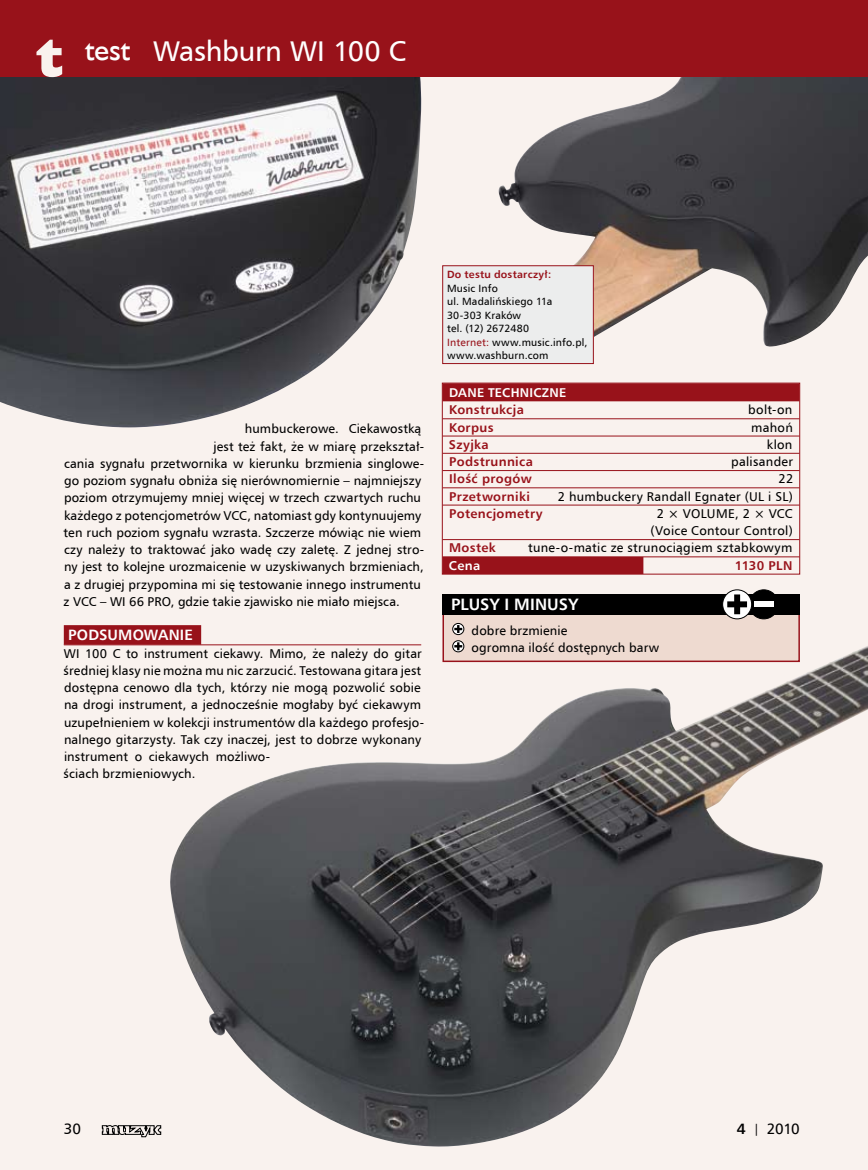
<style>
.page{position:relative;width:868px;height:1170px;background:#fff}
.page>*{position:absolute;margin:0;border:0;box-sizing:border-box;transform-origin:0 0}
.t1{font:28.5px "Humnst 777 EU";letter-spacing:-.01em;color:#fff}
.t2{font:700 16.5px "Humnst 777 EU";letter-spacing:.01em;color:#fff}
.t3{font:700 15px "Humnst 777 EU";letter-spacing:.01em;color:#fff}
.t4{font:15px "Humnst 777 EU";letter-spacing:-.025em;color:#000}
.t5{font:12.75px/17.2px "Humnst 777 EU";letter-spacing:.01em;color:#000}
.t6{font:700 12.75px "Humnst 777 EU";letter-spacing:.025em;color:#98121a}
.t7{font:700 12.75px "Humnst 777 EU";letter-spacing:.02em;color:#fff}
.t8{font:10.5px/13.5px "Humnst 777 EU";letter-spacing:.015em;color:#000}
.t9{font:700 10.5px "Humnst 777 EU";letter-spacing:.025em;color:#98121a}
.s1{font-family:"Humanst 521 X Bd EU";font-size:54px;color:#f9f2ee}
.s2{font-family:"Humanst 521 EU";font-size:30px}
.s3{color:#98121a}
.s4{font-weight:700}
.s5{font-size:12px}
</style>
<div class="page">
<div style="left:0;top:0;width:867px;height:1169px;background:#f9f2ee"></div>
<div style="left:64px;top:625px;width:137px;height:19px;background:#98121a"></div>
<hr style="left:64px;top:644px;width:357px;height:1px;background:#98121a">
<img style="left:498px;top:77px;width:369px;height:284px">
<img style="left:170px;top:645px;width:697px;height:501px">
<img style="left:0;top:77px;width:421px;height:350px">
<div style="left:442px;top:383px;width:357px;height:18px;background:#98121a"></div>
<hr style="left:442px;top:418px;width:357px;height:1px;background:#98121a">
<hr style="left:442px;top:436px;width:357px;height:1px;background:#98121a">
<hr style="left:442px;top:453px;width:357px;height:1px;background:#98121a">
<hr style="left:442px;top:470px;width:357px;height:1px;background:#98121a">
<hr style="left:442px;top:487px;width:357px;height:1px;background:#98121a">
<hr style="left:442px;top:505px;width:357px;height:1px;background:#98121a">
<hr style="left:442px;top:539px;width:357px;height:1px;background:#98121a">
<hr style="left:442px;top:556px;width:357px;height:1px;background:#98121a">
<div style="left:442px;top:557px;width:201px;height:17px;background:#98121a"></div>
<div style="left:442px;top:383px;width:357px;height:191px;border:1px solid #98121a"></div>
<div style="left:443px;top:614px;width:356px;height:47px;background:#eedad0"></div>
<div style="left:452px;top:623px;width:12px;height:11px;border:1px solid #000;border-radius:50%"></div>
<svg style="left:454px;top:625px;width:8px;height:8px"></svg>
<div style="left:452px;top:640px;width:12px;height:12px;border:1px solid #000;border-radius:50%"></div>
<svg style="left:454px;top:642px;width:8px;height:8px"></svg>
<div style="left:442px;top:613px;width:357px;height:49px;border:2px solid #98121a"></div>
<div style="left:442px;top:593px;width:357px;height:21px;background:#000"></div>
<div style="left:749px;top:589px;width:29px;height:29px;background:#000;border-radius:50%"></div>
<div style="left:748px;top:589px;width:30px;height:30px;border:1px solid #000;border-radius:50%"></div>
<div style="left:753px;top:601px;width:20px;height:6px;background:#fff"></div>
<svg style="left:722px;top:589px;width:29px;height:29px"></svg>
<div style="left:722px;top:589px;width:30px;height:30px;border:1px solid #000;border-radius:50%"></div>
<svg style="left:727px;top:594px;width:20px;height:20px"></svg>
<div style="left:442px;top:266px;width:151px;height:97px;background:#eceded"></div>
<div style="left:442px;top:265px;width:151px;height:99px;border:1px solid #98121a"></div>
<svg style="left:102px;top:1125px;width:59px;height:11px"></svg>
<div style="left:0;top:0;width:867px;height:77px;background:#98121a"></div>
<h1 class="t1" style="left:37px;top:33px;width:371px"><span class="s1">t</span> <span class="s2">test</span> Washburn WI 100 C</h1>
<p class="t5" style="left:245px;top:420px;width:178px">humbuckerowe. Ciekawostką</p>
<p class="t5" style="left:213px;top:437px;width:212px">jest też fakt, że w miarę przekształ-</p>
<p class="t5" style="left:64px;top:454px;width:361px">cania sygnału przetwornika w kierunku brzmienia singlowe-</p>
<p class="t5" style="left:64px;top:471px;width:358px">go poziom sygnału obniża się nierównomiernie – najmniejszy</p>
<p class="t5" style="left:64px;top:489px;width:358px">poziom otrzymujemy mniej więcej w trzech czwartych ruchu</p>
<p class="t5" style="left:64px;top:506px;width:358px">każdego z potencjometrów VCC, natomiast gdy kontynuujemy</p>
<p class="t5" style="left:64px;top:523px;width:359px">ten ruch poziom sygnału wzrasta. Szczerze mówiąc nie wiem</p>
<p class="t5" style="left:64px;top:540px;width:361px">czy należy to traktować jako wadę czy zaletę. Z jednej stro-</p>
<p class="t5" style="left:64px;top:558px;width:361px">ny jest to kolejne urozmaicenie w uzyskiwanych brzmieniach,</p>
<p class="t5" style="left:64px;top:575px;width:358px">a z drugiej przypomina mi się testowanie innego instrumentu</p>
<p class="t5" style="left:64px;top:592px;width:338px">z VCC – WI 66 PRO, gdzie takie zjawisko nie miało miejsca.</p>
<p class="t3" style="left:68px;top:625px;width:126px">PODSUMOWANIE</p>
<p class="t5" style="left:64px;top:644px;width:362px">WI 100 C to instrument ciekawy. Mimo, że należy do gitar średniej klasy nie można mu nic zarzucić. Testowana gitara jest dostępna cenowo dla tych, którzy nie mogą pozwolić sobie na drogi instrument, a jednocześnie mogłaby być ciekawym uzupełnieniem w kolekcji instrumentów dla każdego profesjo&shy;nalnego gitarzysty. Tak czy inaczej, jest to dobrze wykonany instrument o ciekawych możliwo-<br>ściach brzmieniowych.</p>
<p class="t9" style="left:447px;top:268px;width:105px">Do testu dostarczył:</p>
<p class="t8" style="left:447px;top:281px;width:142px">Music Info<br>ul. Madalińskiego 11a<br>30-303 Kraków<br>tel. (12) 2672480<br><span class="s3">Internet:</span> www.music.info.pl, www.washburn.com</p>
<p class="t7" style="left:449px;top:384px;width:119px">DANE TECHNICZNE</p>
<p class="t6" style="left:449px;top:402px;width:76px">Konstrukcja</p>
<p class="t5" style="left:748px;top:401px;width:46px">bolt-on</p>
<p class="t6" style="left:449px;top:419px;width:46px">Korpus</p>
<p class="t5" style="left:751px;top:418px;width:43px">mahoń</p>
<p class="t6" style="left:449px;top:436px;width:41px">Szyjka</p>
<p class="t5" style="left:766px;top:435px;width:27px">klon</p>
<p class="t6" style="left:449px;top:453px;width:85px">Podstrunnica</p>
<p class="t5" style="left:731px;top:453px;width:63px">palisander</p>
<p class="t6" style="left:449px;top:471px;width:84px">Ilość progów</p>
<p class="t5" style="left:778px;top:470px;width:16px">22</p>
<p class="t6" style="left:449px;top:488px;width:82px">Przetworniki</p>
<p class="t5" style="left:557px;top:487px;width:237px">2 humbuckery Randall Egnater (UL i SL)</p>
<p class="t6" style="left:449px;top:505px;width:95px">Potencjometry</p>
<p class="t5" style="left:650px;top:504px;width:144px;text-align:center">2 × VOLUME, 2 × VCC (Voice Contour Control)</p>
<p class="t6" style="left:449px;top:540px;width:48px">Mostek</p>
<p class="t5" style="left:528px;top:539px;width:266px">tune-o-matic ze strunociągiem sztabkowym</p>
<p class="t7" style="left:449px;top:557px;width:33px">Cena</p>
<p class="t6" style="left:734px;top:557px;width:59px">1130 PLN</p>
<p class="t2" style="left:451px;top:594px;width:129px">PLUSY I MINUSY</p>
<p class="t5" style="left:471px;top:621px;width:189px">dobre brzmienie<br>ogromna ilość dostępnych barw</p>
<p class="t4" style="left:64px;top:1119px;width:19px">30</p>
<p class="t4" style="left:736px;top:1119px;width:64px"><span class="s4">4</span> <span class="s5">|</span> 2010</p>
</div>
